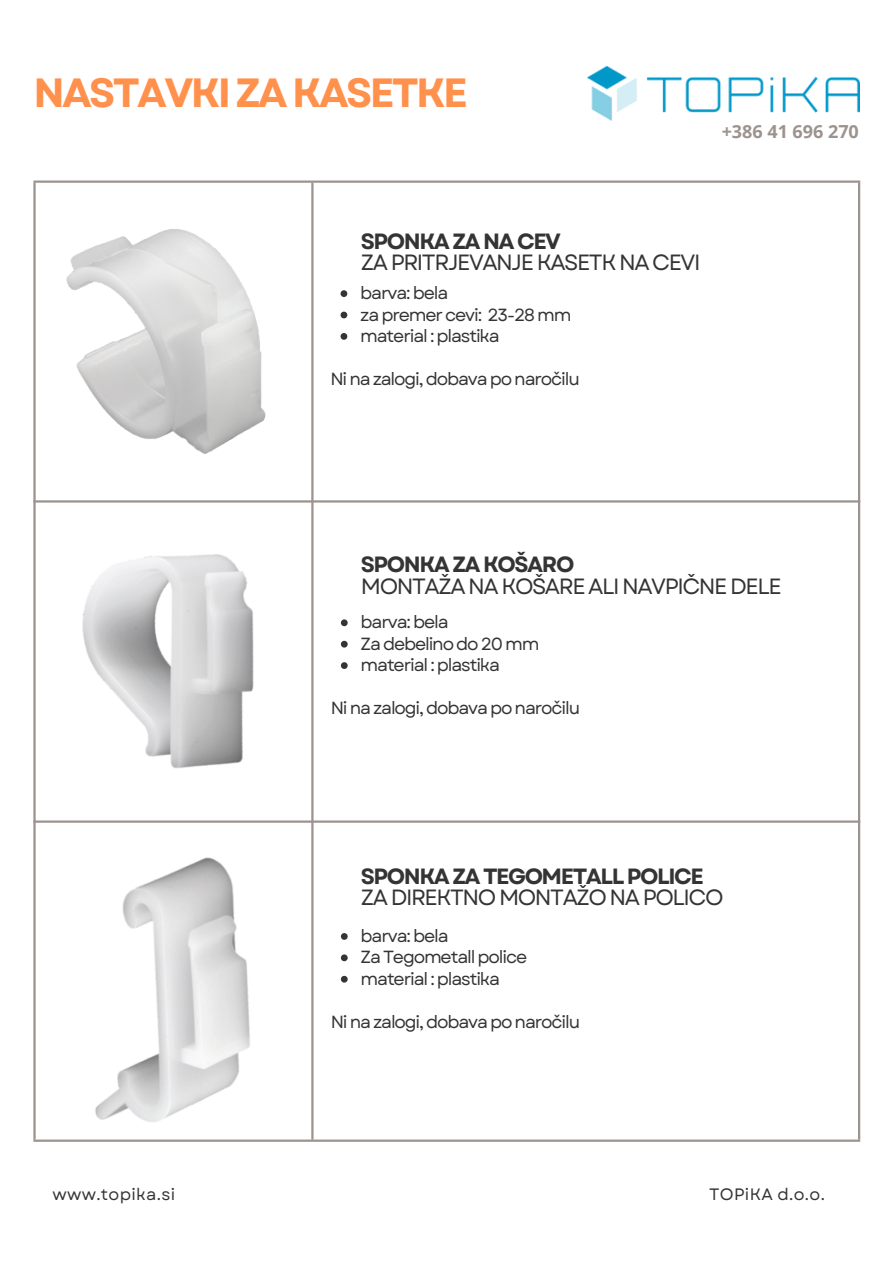
<style>
.page{position:relative;width:894px;height:1264px;background:#fff}
.page>*{position:absolute;margin:0;border:0;box-sizing:border-box;transform-origin:0 0}
.t1{font:700 40.8px "Garet";letter-spacing:-.065em;color:#ff914d}
.t2{font:22.05px/21.3px "Garet";letter-spacing:-.065em;color:#343434}
.t3{font:700 18px "Open Sans";color:#9d938e}
.t4{font:17.55px "Garet";letter-spacing:-.065em;color:#343434}
.t5{font:16.5px "Garet";letter-spacing:.02em;color:#343434}
.s1{font-weight:700}
</style>
<div class="page">
<hr style="left:33px;top:180px;width:827px;height:3px;background:#9d938e">
<hr style="left:33px;top:1139px;width:827px;height:2px;background:#9d938e">
<hr style="left:33px;top:820px;width:827px;height:2px;background:#9d938e">
<hr style="left:33px;top:500px;width:827px;height:2px;background:#9d938e">
<hr style="left:311px;top:183px;width:2px;height:956px;background:#9d938e">
<hr style="left:857px;top:182px;width:3px;height:957px;background:#9d938e">
<hr style="left:33px;top:183px;width:3px;height:956px;background:#9d938e">
<img style="left:587px;top:66px;width:272px;height:54px">
<img style="left:66px;top:229px;width:200px;height:225px">
<img style="left:33px;top:474px;width:328px;height:349px">
<img style="left:33px;top:817px;width:309px;height:325px">
<svg style="left:340px;top:290px;width:7px;height:7px"></svg>
<svg style="left:340px;top:311px;width:7px;height:7px"></svg>
<svg style="left:340px;top:333px;width:7px;height:7px"></svg>
<svg style="left:341px;top:619px;width:6px;height:7px"></svg>
<svg style="left:341px;top:641px;width:6px;height:6px"></svg>
<svg style="left:341px;top:662px;width:6px;height:7px"></svg>
<svg style="left:341px;top:933px;width:6px;height:6px"></svg>
<svg style="left:341px;top:954px;width:6px;height:7px"></svg>
<svg style="left:341px;top:975px;width:6px;height:7px"></svg>
<h2 class="t1" style="left:33px;top:63px;width:436px">NASTAVKI ZA KASETKE</h2>
<p class="t3" style="left:721px;top:119px;width:139px">+386 41 696 270</p>
<p class="t2" style="left:361px;top:230px;width:341px"><span class="s1">SPONKA ZA NA CEV<br></span>ZA PRITRJEVANJE KASETK NA CEVI</p>
<p class="t4" style="left:360px;top:280px;width:89px">barva: bela</p>
<p class="t4" style="left:360px;top:302px;width:212px">za premer cevi: 23-28 mm</p>
<h2 class="t4" style="left:360px;top:323px;width:141px">material : plastika</h2>
<p class="t4" style="left:330px;top:366px;width:251px">Ni na zalogi, dobava po naročilu</p>
<p class="t2" style="left:361px;top:554px;width:422px"><span class="s1">SPONKA ZA KOŠARO<br></span>MONTAŽA NA KOŠARE ALI NAVPIČNE DELE</p>
<p class="t4" style="left:360px;top:609px;width:89px">barva: bela</p>
<p class="t4" style="left:360px;top:631px;width:180px">Za debelino do 20 mm</p>
<h2 class="t4" style="left:360px;top:652px;width:141px">material : plastika</h2>
<p class="t4" style="left:331px;top:695px;width:251px">Ni na zalogi, dobava po naročilu</p>
<p class="t2" style="left:361px;top:865px;width:364px"><span class="s1">SPONKA ZA TEGOMETALL POLICE<br></span>ZA DIREKTNO MONTAŽO NA POLICO</p>
<p class="t4" style="left:360px;top:923px;width:89px">barva: bela</p>
<p class="t4" style="left:360px;top:944px;width:168px">Za Tegometall police</p>
<p class="t4" style="left:360px;top:966px;width:141px">material : plastika</p>
<p class="t4" style="left:331px;top:1008px;width:251px">Ni na zalogi, dobava po naročilu</p>
<p class="t5" style="left:52px;top:1182px;width:124px">www.topika.si</p>
<p class="t5" style="left:709px;top:1182px;width:117px">TOPiKA d.o.o.</p>
</div>
